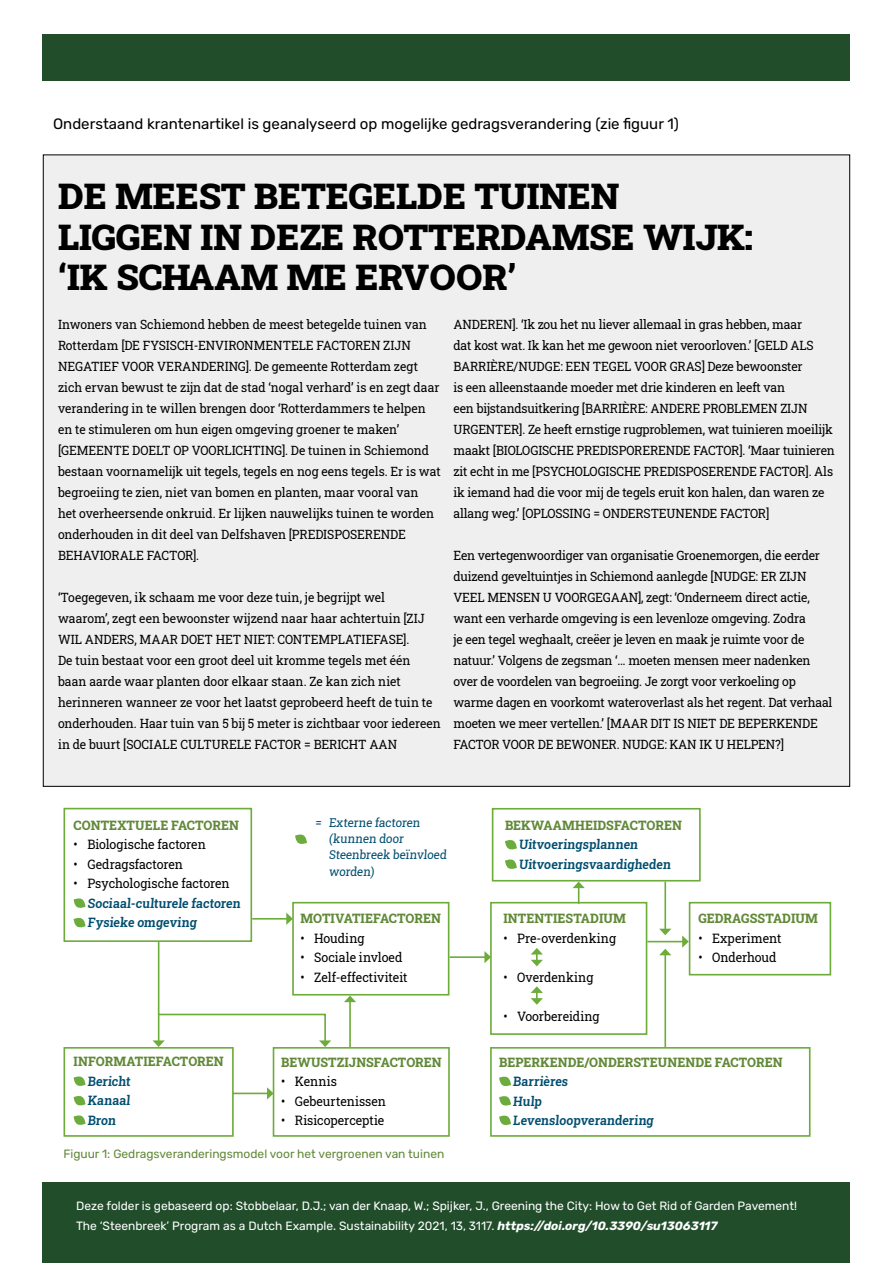
<style>
.page{position:relative;width:893px;height:1263px;background:#fff}
.page>*{position:absolute;margin:0;border:0;box-sizing:border-box;transform-origin:0 0}
.t1{font:900 36px/40.5px "Roboto Slab";color:#000}
.t2{font:15px "Rubik";color:#000}
.t3{font:13.05px "Roboto Slab";color:#000;scale:.96 1}
.t4{font:800 13.05px "Roboto Slab";letter-spacing:.005em;color:#618938;scale:.96 1}
.t5{font:600 13.05px/19.5px "Roboto Slab";color:#004e70;scale:.96 1}
.t6{font:12.75px/21px "Roboto Slab";letter-spacing:-.015em;color:#000;scale:.96 1}
.t7{font:12.15px/16.2px "Roboto Slab";color:#004f70;scale:.96 1}
.t8{font:12px/19.5px "Rubik";color:#fff}
.t9{font:12px "Rubik";color:#618938}
.s1{font-weight:700;font-style:italic}
</style>
<div class="page">
<div style="left:43px;top:34px;width:807px;height:47px;background:#214d2b"></div>
<div style="left:43px;top:1182px;width:807px;height:81px;background:#214d2b"></div>
<div style="left:43px;top:155px;width:807px;height:631px;background:#efefef"></div>
<svg style="left:505px;top:840px;width:12px;height:10px"></svg>
<svg style="left:505px;top:859px;width:12px;height:10px"></svg>
<div style="left:63px;top:808px;width:189px;height:134px;border:2px solid #6dac3b"></div>
<div style="left:292px;top:902px;width:157px;height:93px;border:2px solid #6dac3b"></div>
<div style="left:490px;top:902px;width:157px;height:133px;border:2px solid #6dac3b"></div>
<div style="left:689px;top:902px;width:142px;height:73px;border:2px solid #6dac3b"></div>
<div style="left:63px;top:1047px;width:171px;height:90px;border:2px solid #6dac3b"></div>
<div style="left:273px;top:1047px;width:177px;height:90px;border:2px solid #6dac3b"></div>
<div style="left:492px;top:808px;width:209px;height:73px;border:2px solid #6dac3b"></div>
<div style="left:490px;top:1047px;width:320px;height:90px;border:2px solid #6dac3b"></div>
<svg style="left:531px;top:948px;width:12px;height:18px"></svg>
<hr style="left:158px;top:942px;width:1px;height:99px;background:#6dac3b">
<hr style="left:252px;top:918px;width:35px;height:1px;background:#6dac3b">
<svg style="left:286px;top:913px;width:7px;height:12px"></svg>
<hr style="left:233px;top:1092px;width:35px;height:2px;background:#6dac3b">
<svg style="left:267px;top:1087px;width:7px;height:12px"></svg>
<hr style="left:450px;top:956px;width:35px;height:2px;background:#6dac3b">
<svg style="left:484px;top:951px;width:7px;height:12px"></svg>
<hr style="left:647px;top:941px;width:36px;height:1px;background:#6dac3b">
<svg style="left:682px;top:935px;width:7px;height:13px"></svg>
<hr style="left:349px;top:1001px;width:2px;height:47px;background:#6dac3b">
<svg style="left:344px;top:995px;width:12px;height:7px"></svg>
<hr style="left:664px;top:881px;width:2px;height:48px;background:#6dac3b">
<svg style="left:659px;top:929px;width:12px;height:6px"></svg>
<hr style="left:664px;top:954px;width:2px;height:94px;background:#6dac3b">
<svg style="left:659px;top:949px;width:12px;height:6px"></svg>
<svg style="left:573px;top:881px;width:12px;height:23px"></svg>
<svg style="left:153px;top:1013px;width:178px;height:34px"></svg>
<svg style="left:531px;top:986px;width:12px;height:19px"></svg>
<svg style="left:74px;top:898px;width:11px;height:10px"></svg>
<svg style="left:74px;top:918px;width:11px;height:10px"></svg>
<svg style="left:74px;top:1076px;width:11px;height:10px"></svg>
<svg style="left:74px;top:1096px;width:11px;height:10px"></svg>
<svg style="left:74px;top:1115px;width:11px;height:10px"></svg>
<svg style="left:499px;top:1076px;width:12px;height:11px"></svg>
<svg style="left:499px;top:1096px;width:12px;height:10px"></svg>
<svg style="left:499px;top:1115px;width:12px;height:10px"></svg>
<svg style="left:295px;top:834px;width:12px;height:10px"></svg>
<p class="t2" style="left:53px;top:115px;width:627px">Onderstaand krantenartikel is geanalyseerd op mogelijke gedragsverandering (zie figuur 1)</p>
<h1 class="t1" style="left:58px;top:175px;width:697px">DE MEEST BETEGELDE TUINEN<br>LIGGEN IN DEZE ROTTERDAMSE WIJK: ‘IK SCHAAM ME ERVOOR’</h1>
<p class="t6" style="left:58px;top:314px;width:400px">Inwoners van Schiemond hebben de meest betegelde tuinen van Rotterdam [DE FYSISCH-ENVIRONMENTELE FACTOREN ZIJN NEGATIEF VOOR VERANDERING]. De gemeente Rotterdam zegt zich ervan bewust te zijn dat de stad ‘nogal verhard’ is en zegt daar verandering in te willen brengen door ‘Rotterdammers te helpen en te stimuleren om hun eigen omgeving groener te maken’ [GEMEENTE DOELT OP VOORLICHTING]. De tuinen in Schiemond bestaan voornamelijk uit tegels, tegels en nog eens tegels. Er is wat begroeiing te zien, niet van bomen en planten, maar vooral van<br>het overheersende onkruid. Er lijken nauwelijks tuinen te worden onderhouden in dit deel van Delfshaven [PREDISPOSERENDE BEHAVIORALE FACTOR].</p>
<p class="t6" style="left:58px;top:587px;width:400px">‘Toegegeven, ik schaam me voor deze tuin, je begrijpt wel<br>waarom’, zegt een bewoonster wijzend naar haar achtertuin [ZIJ WIL ANDERS, MAAR DOET HET NIET: CONTEMPLATIEFASE].<br>De tuin bestaat voor een groot deel uit kromme tegels met één baan aarde waar planten door elkaar staan. Ze kan zich niet herinneren wanneer ze voor het laatst geprobeerd heeft de tuin te onderhouden. Haar tuin van 5 bij 5 meter is zichtbaar voor iedereen in de buurt [SOCIALE CULTURELE FACTOR = BERICHT AAN</p>
<p class="t6" style="left:453px;top:314px;width:399px">ANDEREN]. ‘Ik zou het nu liever allemaal in gras hebben, maar<br>dat kost wat. Ik kan het me gewoon niet veroorloven.’ [GELD ALS BARRIÈRE/NUDGE: EEN TEGEL VOOR GRAS] Deze bewoonster<br>is een alleenstaande moeder met drie kinderen en leeft van<br>een bijstandsuitkering [BARRIÈRE: ANDERE PROBLEMEN ZIJN URGENTER]. Ze heeft ernstige rugproblemen, wat tuinieren moeilijk maakt [BIOLOGISCHE PREDISPORERENDE FACTOR]. ‘Maar tuinieren zit echt in me [PSYCHOLOGISCHE PREDISPOSERENDE FACTOR]. Als ik iemand had die voor mij de tegels eruit kon halen, dan waren ze allang weg.’ [OPLOSSING = ONDERSTEUNENDE FACTOR]</p>
<p class="t6" style="left:453px;top:545px;width:396px">Een vertegenwoordiger van organisatie Groenemorgen, die eerder duizend geveltuintjes in Schiemond aanlegde [NUDGE: ER ZIJN VEEL MENSEN U VOORGEGAAN], zegt: ‘Onderneem direct actie, want een verharde omgeving is een levenloze omgeving. Zodra<br>je een tegel weghaalt, creëer je leven en maak je ruimte voor de natuur.’ Volgens de zegsman ‘… moeten mensen meer nadenken over de voordelen van begroeiing. Je zorgt voor verkoeling op warme dagen en voorkomt wateroverlast als het regent. Dat verhaal moeten we meer vertellen.’ [MAAR DIT IS NIET DE BEPERKENDE FACTOR VOOR DE BEWONER. NUDGE: KAN IK U HELPEN?]</p>
<p class="t4" style="left:74px;top:816px;width:174px">CONTEXTUELE FACTOREN</p>
<p class="t3" style="left:74px;top:836px;width:139px">• Biologische factoren</p>
<p class="t3" style="left:74px;top:855px;width:116px">• Gedragsfactoren</p>
<p class="t3" style="left:74px;top:875px;width:164px">• Psychologische factoren</p>
<p class="t5" style="left:87px;top:893px;width:162px">Sociaal-culturele factoren<br>Fysieke omgeving</p>
<p class="t4" style="left:74px;top:1053px;width:158px">INFORMATIEFACTOREN</p>
<p class="t5" style="left:87px;top:1071px;width:48px;text-align:justify">Bericht Kanaal Bron</p>
<p class="t7" style="left:329px;top:814px;width:126px;text-indent:-14px">= Externe factoren (kunnen door<br>Steenbreek beïnvloed worden)</p>
<p class="t4" style="left:300px;top:909px;width:148px">MOTIVATIEFACTOREN</p>
<p class="t3" style="left:300px;top:929px;width:68px">• Houding</p>
<p class="t3" style="left:300px;top:948px;width:108px">• Sociale invloed</p>
<p class="t3" style="left:300px;top:968px;width:113px">• Zelf-effectiviteit</p>
<p class="t4" style="left:281px;top:1053px;width:169px">BEWUSTZIJNSFACTOREN</p>
<p class="t3" style="left:281px;top:1072px;width:60px">• Kennis</p>
<p class="t3" style="left:281px;top:1092px;width:111px">• Gebeurtenissen</p>
<p class="t3" style="left:281px;top:1111px;width:109px">• Risicoperceptie</p>
<p class="t9" style="left:63px;top:1147px;width:382px">Figuur 1: Gedragsveranderingsmodel voor het vergroenen van tuinen</p>
<p class="t4" style="left:505px;top:816px;width:186px">BEKWAAMHEIDSFACTOREN</p>
<p class="t5" style="left:519px;top:835px;width:161px">Uitvoeringsplannen<br>Uitvoeringsvaardigheden</p>
<p class="t4" style="left:503px;top:909px;width:129px">INTENTIESTADIUM</p>
<p class="t3" style="left:503px;top:929px;width:119px">• Pre-overdenking</p>
<p class="t3" style="left:503px;top:968px;width:95px">• Overdenking</p>
<p class="t3" style="left:503px;top:1007px;width:102px">• Voorbereiding</p>
<p class="t4" style="left:698px;top:909px;width:126px">GEDRAGSSTADIUM</p>
<p class="t3" style="left:698px;top:929px;width:88px">• Experiment</p>
<p class="t3" style="left:698px;top:948px;width:83px">• Onderhoud</p>
<p class="t4" style="left:499px;top:1053px;width:297px">BEPERKENDE/ONDERSTEUNENDE FACTOREN</p>
<p class="t5" style="left:513px;top:1071px;width:149px">Barrières<br>Hulp<br>Levensloopverandering</p>
<p class="t8" style="left:76px;top:1197px;width:722px">Deze folder is gebaseerd op: Stobbelaar, D.J.; van der Knaap, W.; Spijker, J., Greening the City: How to Get Rid of Garden Pavement!<br>The ‘Steenbreek’ Program as a Dutch Example. Sustainability 2021, 13, 3117. <span class="s1">https://doi.org/10.3390/su13063117</span></p>
</div>
